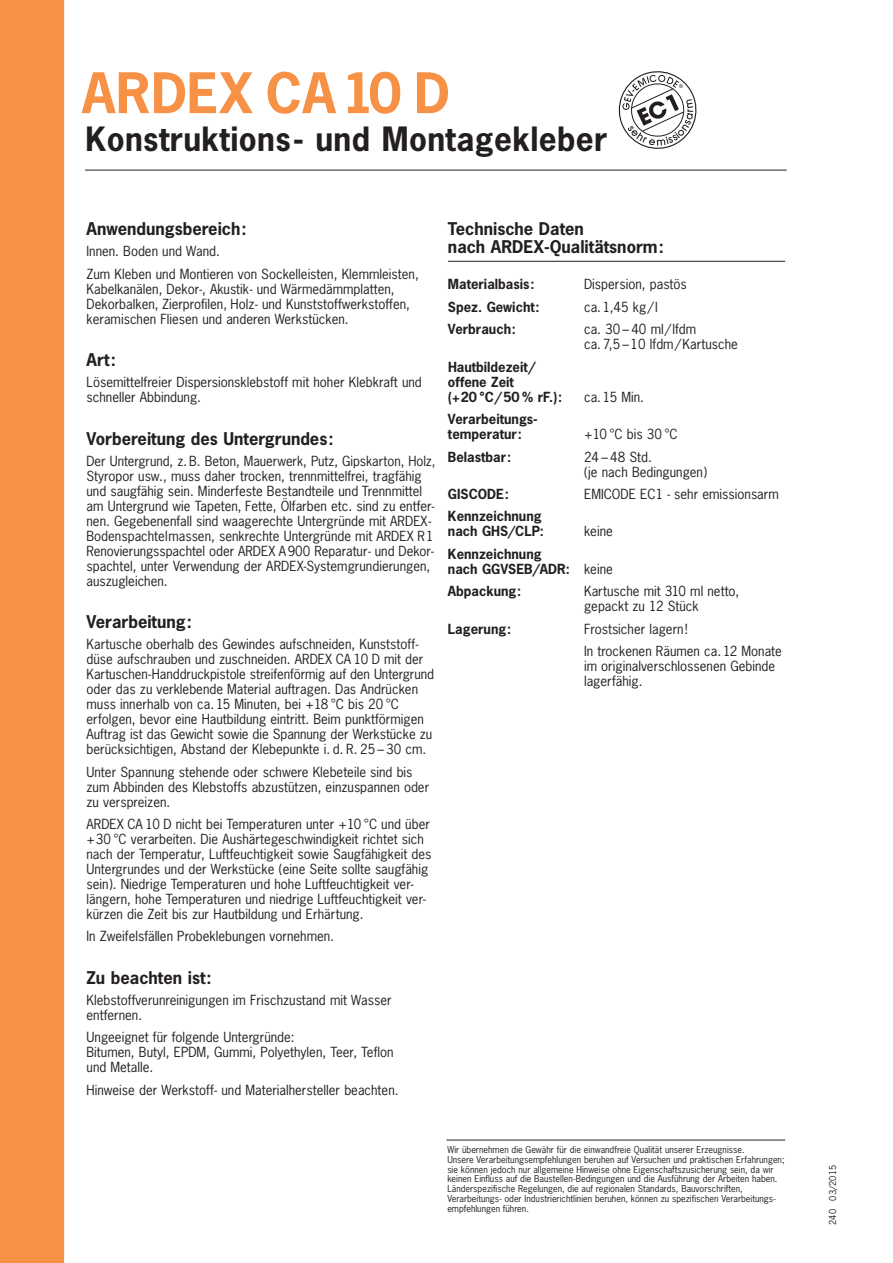
<style>
.page{position:relative;width:893px;height:1263px;background:#fff}
.page>*{position:absolute;margin:0;border:0;box-sizing:border-box;transform-origin:0 0}
.t1{font:700 52.5px "News Gothic";letter-spacing:.01em;color:#f69146}
.t2{font:700 31.5px "News Gothic";letter-spacing:.01em;color:#231f20}
.t3{font:700 16.5px/18px "News Gothic";color:#231f20}
.t4{font:13.2px/15px "News Gothic";color:#231f20}
.t5{font:700 13.2px/15px "News Gothic";color:#231f20}
.t6{font:9px/9.8px "News Gothic";color:#231f20}
.s1{font-weight:400}
</style>
<div class="page">
<div style="left:0;top:0;width:64px;height:1263px;background:#f69146"></div>
<hr style="left:448px;top:261px;width:337px;height:1px;background:#231f20">
<hr style="left:85px;top:170px;width:702px;height:1px;background:#231f20">
<svg style="left:618px;top:71px;width:79px;height:78px"></svg>
<hr style="left:446px;top:1140px;width:339px;height:1px;background:#231f20">
<h1 class="t1" style="left:82px;top:64px;width:369px">ARDEX CA10 D</h1>
<h2 class="t2" style="left:85px;top:122px;width:523px">Konstruktions- und Montagekleber</h2>
<p class="t3" style="left:87px;top:221px;width:162px">Anwendungsbereich:</p>
<p class="t4" style="left:87px;top:241px;width:334px;line-height:22.5px">Innen. Boden und Wand.<br>Zum Kleben und Montieren von Sockelleisten, Klemmleisten,</p>
<p class="t4" style="left:87px;top:282px;width:325px">Kabelkanälen, Dekor-, Akustik- und Wärmedämmplatten,<br>Dekorbalken, Zierprofilen, Holz- und Kunststoffwerkstoffen, keramischen Fliesen und anderen Werkstücken.</p>
<p class="t3" style="left:87px;top:352px;width:31px">Art:</p>
<p class="t4" style="left:87px;top:375px;width:337px">Lösemittelfreier Dispersionsklebstoff mit hoher Klebkraft und schneller Abbindung.</p>
<p class="t3" style="left:87px;top:430px;width:249px">Vorbereitung des Untergrundes:</p>
<p class="t4" style="left:87px;top:454px;width:351px">Der Untergrund, z. B. Beton, Mauerwerk, Putz, Gipskarton, Holz, Styropor usw., muss daher trocken, trennmittelfrei, tragfähig und saugfähig sein. Minderfeste Bestandteile und Trennmittel am Untergrund wie Tapeten, Fette, Ölfarben etc. sind zu entfer&shy;nen. Gegebenenfall sind waagerechte Untergründe mit ARDEX-Bodenspachtelmassen, senkrechte Untergründe mit ARDEX R1<br>Renovierungsspachtel oder ARDEX A900 Reparatur- und Dekor&shy;spachtel, unter Verwendung der ARDEX-Systemgrundierungen, auszugleichen.</p>
<p class="t3" style="left:87px;top:613px;width:107px">Verarbeitung:</p>
<p class="t4" style="left:87px;top:637px;width:349px">Kartusche oberhalb des Gewindes aufschneiden, Kunststoff&shy;düse aufschrauben und zuschneiden. ARDEX CA 10 D mit der Kartuschen-Handdruckpistole streifenförmig auf den Untergrund oder das zu verklebende Material auftragen. Das Andrücken muss innerhalb von ca.15 Minuten, bei +18 °C bis 20 °C erfolgen, bevor eine Hautbildung eintritt. Beim punktförmigen Auftrag ist das Gewicht sowie die Spannung der Werkstücke zu berücksichtigen, Abstand der Klebepunkte i. d. R. 25 – 30 cm.</p>
<p class="t4" style="left:87px;top:764px;width:344px">Unter Spannung stehende oder schwere Klebeteile sind bis zum Abbinden des Klebstoffs abzustützen, einzuspannen oder zu verspreizen.</p>
<p class="t4" style="left:87px;top:817px;width:346px">ARDEX CA 10 D nicht bei Temperaturen unter +10 °C und über +30 °C verarbeiten. Die Aushärtegeschwindigkeit richtet sich nach der Temperatur, Luftfeuchtigkeit sowie Saugfähigkeit des Untergrundes und der Werkstücke (eine Seite sollte saugfähig sein). Niedrige Temperaturen und hohe Luftfeuchtigkeit ver&shy;längern, hohe Temperaturen und niedrige Luftfeuchtigkeit ver&shy;kürzen die Zeit bis zur Hautbildung und Erhärtung.</p>
<p class="t4" style="left:87px;top:929px;width:249px">In Zweifelsfällen Probeklebungen vornehmen.</p>
<p class="t3" style="left:87px;top:969px;width:127px">Zu beachten ist:</p>
<p class="t4" style="left:87px;top:993px;width:307px">Klebstoffverunreinigungen im Frischzustand mit Wasser entfernen.</p>
<p class="t4" style="left:87px;top:1030px;width:308px">Ungeeignet für folgende Untergründe:<br>Bitumen, Butyl, EPDM, Gummi, Polyethylen, Teer, Teflon und Metalle.</p>
<p class="t4" style="left:87px;top:1083px;width:313px">Hinweise der Werkstoff- und Materialhersteller beachten.</p>
<p class="t3" style="left:448px;top:221px;width:217px">Technische Daten<br>nach ARDEX-Qualitätsnorm:</p>
<p class="t5" style="left:448px;top:277px;width:88px">Materialbasis:</p>
<p class="t4" style="left:584px;top:277px;width:104px">Dispersion, pastös</p>
<p class="t5" style="left:448px;top:300px;width:93px">Spez. Gewicht:</p>
<p class="t4" style="left:584px;top:300px;width:75px">ca.1,45 kg/ l</p>
<p class="t5" style="left:448px;top:322px;width:70px">Verbrauch:</p>
<p class="t4" style="left:584px;top:322px;width:155px">ca. 30 – 40 ml / lfdm<br>ca. 7,5 –10 lfdm/Kartusche</p>
<p class="t5" style="left:448px;top:360px;width:116px">Hautbildezeit/ offene Zeit<br>(+20 °C/50 % rF.):</p>
<p class="t4" style="left:584px;top:390px;width:61px">ca.15 Min.</p>
<p class="t5" style="left:448px;top:412px;width:91px">Verarbeitungs&shy;temperatur:</p>
<p class="t4" style="left:584px;top:427px;width:95px">+10 °C bis 30 °C</p>
<p class="t5" style="left:448px;top:449px;width:65px">Belastbar:</p>
<p class="t4" style="left:584px;top:449px;width:125px">24 – 48 Std.<br>(je nach Bedingungen)</p>
<p class="t5" style="left:448px;top:487px;width:62px">GISCODE:</p>
<p class="t4" style="left:584px;top:487px;width:196px">EMICODE EC1 - sehr emissionsarm</p>
<p class="t5" style="left:448px;top:509px;width:98px">Kennzeichnung nach GHS/CLP:</p>
<p class="t4" style="left:584px;top:524px;width:30px">keine</p>
<p class="t5" style="left:448px;top:547px;width:166px">Kennzeichnung<br>nach GGVSEB/ADR: <span class="s1">keine</span></p>
<p class="t5" style="left:448px;top:584px;width:75px">Abpackung:</p>
<p class="t4" style="left:584px;top:584px;width:157px">Kartusche mit 310 ml netto, gepackt zu 12 Stück</p>
<p class="t5" style="left:448px;top:622px;width:65px">Lagerung:</p>
<p class="t4" style="left:584px;top:618px;width:199px;line-height:22.5px">Frostsicher lagern!<br>In trockenen Räumen ca.12 Monate</p>
<p class="t4" style="left:584px;top:659px;width:193px">im originalverschlossenen Gebinde lagerfähig.</p>
<p class="t6" style="left:447px;top:1145px;width:339px">Wir übernehmen die Gewähr für die einwandfreie Qualität unserer Erzeugnisse.<br>Unsere Verarbeitungsempfehlungen beruhen auf Versuchen und praktischen Erfahrungen; sie können jedoch nur allgemeine Hinweise ohne Eigenschaftszusicherung sein, da wir keinen Einfluss auf die Baustellen-Bedingungen und die Ausführung der Arbeiten haben.<br>Länderspezifische Regelungen, die auf regionalen Standards, Bauvorschriften, Verarbeitungs- oder Industrierichtlinien beruhen, können zu spezifischen Verarbeitungs&shy;empfehlungen führen.</p>
<p class="t6" style="left:828px;top:1225px;width:61px;rotate:-90deg">240 03/2015</p>
</div>
